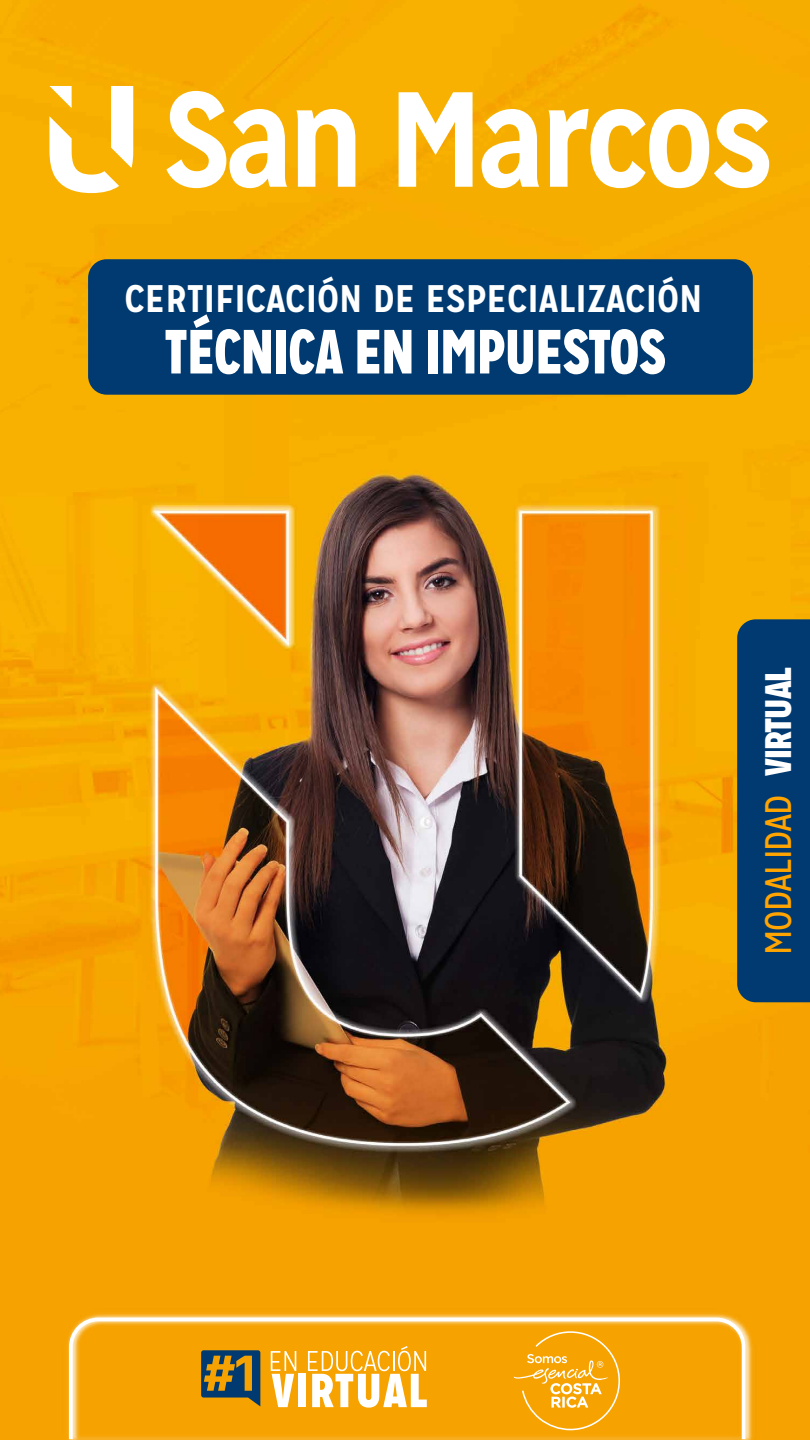
<style>
.page{position:relative;width:810px;height:1440px;background:#fff}
.page>*{position:absolute;margin:0;border:0;box-sizing:border-box;transform-origin:0 0}
.t1{font:900 62.25px "Mission Gothic";color:#fff;scale:.9 1}
.t2{font:700 38.4px "Mission Gothic";color:#fff}
.t3{font:36.97px "Mission Gothic";letter-spacing:-.025em;color:#ffa400}
.s1{font-weight:900;color:#fff}
</style>
<div class="page">
<img style="left:0;top:0;width:810px;height:1440px">
<div style="left:88px;top:259px;width:665px;height:136px;background:#003a70;border-radius:19px"></div>
<svg style="left:49px;top:86px;width:84px;height:107px"></svg>
<svg style="left:166px;top:91px;width:121px;height:97px"></svg>
<svg style="left:296px;top:109px;width:59px;height:78px"></svg>
<svg style="left:399px;top:92px;width:74px;height:95px"></svg>
<svg style="left:482px;top:109px;width:57px;height:79px"></svg>
<svg style="left:548px;top:109px;width:221px;height:79px"></svg>
<img style="left:44px;top:1290px;width:732px;height:150px">
<svg style="left:69px;top:1318px;width:677px;height:121px;fill:#f6a201"></svg>
<div style="left:737px;top:619px;width:73px;height:383px;background:#003a70"></div>
<svg style="left:201px;top:1350px;width:59px;height:57px"></svg>
<svg style="left:271px;top:1351px;width:25px;height:56px"></svg>
<div style="left:298px;top:1374px;width:8px;height:33px;background:#fff"></div>
<svg style="left:308px;top:1346px;width:119px;height:62px"></svg>
<svg style="left:514px;top:1331px;width:106px;height:99px"></svg>
<p class="t2" style="left:124px;top:275px;width:580px">CERTIFICACIÓN DE ESPECIALIZACIÓN</p>
<h1 class="t1" style="left:164px;top:311px;width:559px">TÉCNICA EN IMPUESTOS</h1>
<p class="t3" style="left:756px;top:955px;width:289px;rotate:-90deg">MODALIDAD <span class="s1">VIRTUAL</span></p>
</div>
